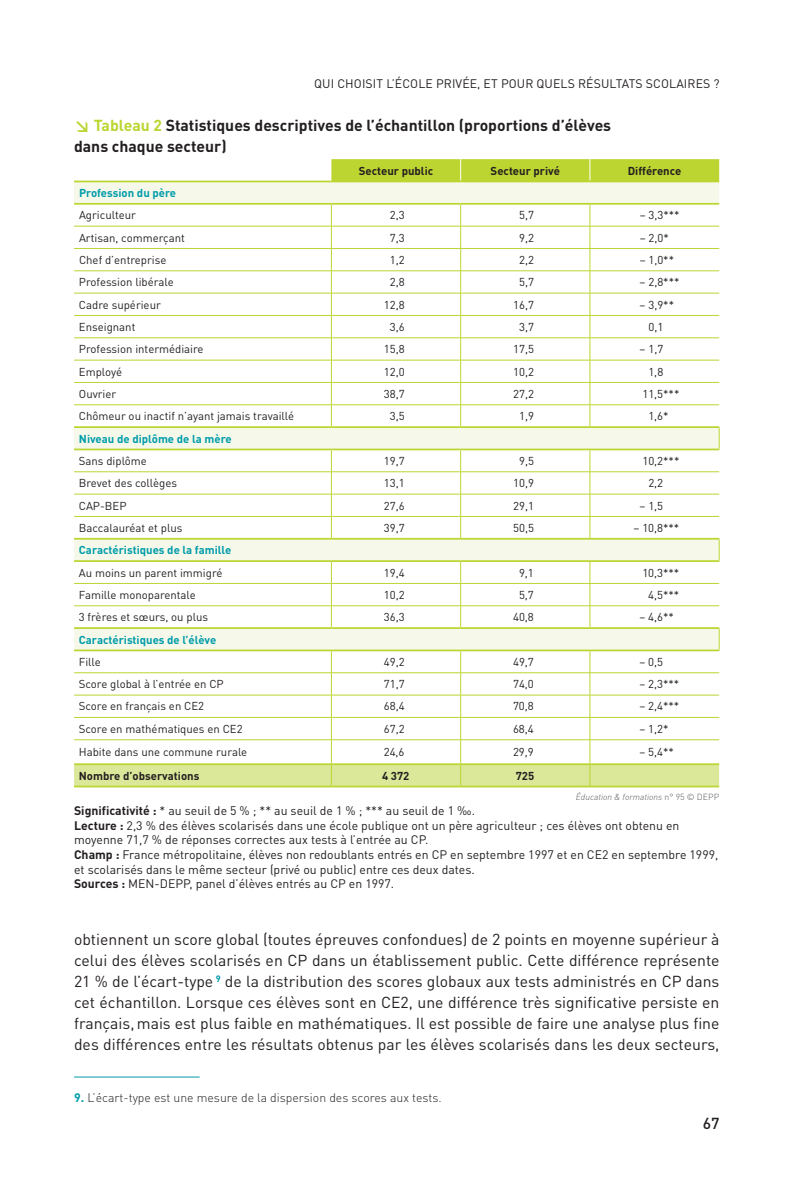
<style>
.page{position:relative;width:794px;height:1191px;background:#fff}
.page>*{position:absolute;margin:0;border:0;box-sizing:border-box;transform-origin:0 0}
.t1{font:15.75px/21px "DINOT";color:#231f20;text-align:justify}
.Titre{font:700 15.75px/21px "DINOT";color:#231f20}
.t2{font:500 15.75px "DINOT";color:#231f20}
.Titre-2{font:12.25px/14.7px "DINOT";color:#231f20}
.Texte{font:300 12.25px "DINOT";color:#231f20}
.Titre_courant__droit{font:12.25px "DINOT";letter-spacing:.01em;color:#231f20}
.Courant{font:11.38px "DINOT";color:#231f20}
.Courant-2{font:700 11.38px "DINOT";color:#009baa}
.Courant-3{font:700 11.38px "DINOT";color:#231f20}
.Titre-3{font:italic 300 8.75px "DINOT";color:#57585a}
.s1{color:#bcd531}
.s2{font-style:normal}
.s3{font-weight:700}
.s4{font-weight:700;color:#009baa}
</style>
<div class="page">
<hr style="left:74px;top:1076px;width:126px;height:1px;background:#009baa">
<svg style="left:74px;top:182px;width:645px;height:21px;fill:#f6f9e9"></svg>
<div style="left:331px;top:159px;width:388px;height:22px;background:#bcd531"></div>
<hr style="left:74px;top:181px;width:257px;height:1px;background:#bcd531">
<hr style="left:331px;top:181px;width:129px;height:1px;background:#bcd531">
<hr style="left:460px;top:181px;width:130px;height:1px;background:#bcd531">
<hr style="left:590px;top:181px;width:129px;height:1px;background:#bcd531">
<hr style="left:74px;top:203px;width:257px;height:2px;background:#bcd531">
<hr style="left:331px;top:203px;width:129px;height:2px;background:#bcd531">
<hr style="left:460px;top:203px;width:130px;height:2px;background:#bcd531">
<hr style="left:590px;top:203px;width:129px;height:2px;background:#bcd531">
<svg style="left:74px;top:205px;width:646px;height:581px"></svg>
<hr style="left:74px;top:649px;width:257px;height:2px;background:#bcd531">
<hr style="left:331px;top:649px;width:129px;height:2px;background:#bcd531">
<hr style="left:460px;top:649px;width:130px;height:2px;background:#bcd531">
<hr style="left:590px;top:649px;width:129px;height:2px;background:#bcd531">
<hr style="left:74px;top:785px;width:257px;height:2px;background:#bcd531">
<hr style="left:331px;top:785px;width:129px;height:2px;background:#bcd531">
<hr style="left:460px;top:785px;width:130px;height:2px;background:#bcd531">
<hr style="left:590px;top:785px;width:129px;height:2px;background:#bcd531">
<hr style="left:74px;top:763px;width:257px;height:2px;background:#bcd531">
<hr style="left:331px;top:763px;width:129px;height:2px;background:#bcd531">
<hr style="left:460px;top:763px;width:130px;height:2px;background:#bcd531">
<hr style="left:590px;top:763px;width:129px;height:2px;background:#bcd531">
<p class="Titre_courant__droit" style="left:314px;top:75px;width:407px">QUI CHOISIT L’ÉCOLE PRIVÉE, ET POUR QUELS RÉSULTATS SCOLAIRES ?</p>
<p class="Titre" style="left:74px;top:114px;width:538px"><span class="s1">↘ Tableau 2</span> Statistiques descriptives de l’échantillon (proportions d’élèves dans chaque secteur)</p>
<p class="Courant-3" style="left:359px;top:163px;width:76px">Secteur public</p>
<p class="Courant-3" style="left:490px;top:163px;width:71px">Secteur privé</p>
<p class="Courant-3" style="left:628px;top:163px;width:55px">Différence</p>
<p class="Courant-2" style="left:79px;top:185px;width:99px">Profession du père</p>
<p class="Courant" style="left:79px;top:208px;width:59px">Agriculteur</p>
<p class="Courant" style="left:390px;top:208px;width:16px">2,3</p>
<p class="Courant" style="left:519px;top:208px;width:16px">5,7</p>
<p class="Courant" style="left:639px;top:208px;width:41px">– 3,3***</p>
<p class="Courant" style="left:79px;top:230px;width:107px">Artisan, commerçant</p>
<p class="Courant" style="left:390px;top:230px;width:16px">7,3</p>
<p class="Courant" style="left:519px;top:230px;width:16px">9,2</p>
<p class="Courant" style="left:639px;top:230px;width:31px">– 2,0*</p>
<p class="Courant" style="left:79px;top:253px;width:89px">Chef d’entreprise</p>
<p class="Courant" style="left:390px;top:253px;width:16px">1,2</p>
<p class="Courant" style="left:519px;top:253px;width:16px">2,2</p>
<p class="Courant" style="left:639px;top:253px;width:36px">– 1,0**</p>
<p class="Courant" style="left:79px;top:275px;width:96px">Profession libérale</p>
<p class="Courant" style="left:390px;top:275px;width:16px">2,8</p>
<p class="Courant" style="left:519px;top:275px;width:16px">5,7</p>
<p class="Courant" style="left:639px;top:275px;width:41px">– 2,8***</p>
<p class="Courant" style="left:79px;top:297px;width:83px">Cadre supérieur</p>
<p class="Courant" style="left:384px;top:297px;width:22px">12,8</p>
<p class="Courant" style="left:513px;top:297px;width:22px">16,7</p>
<p class="Courant" style="left:639px;top:297px;width:36px">– 3,9**</p>
<p class="Courant" style="left:79px;top:320px;width:58px">Enseignant</p>
<p class="Courant" style="left:390px;top:320px;width:16px">3,6</p>
<p class="Courant" style="left:519px;top:320px;width:16px">3,7</p>
<p class="Courant" style="left:648px;top:320px;width:16px">0,1</p>
<p class="Courant" style="left:79px;top:342px;width:126px">Profession intermédiaire</p>
<p class="Courant" style="left:384px;top:342px;width:22px">15,8</p>
<p class="Courant" style="left:513px;top:342px;width:22px">17,5</p>
<p class="Courant" style="left:639px;top:342px;width:25px">– 1,7</p>
<p class="Courant" style="left:79px;top:364px;width:45px">Employé</p>
<p class="Courant" style="left:384px;top:364px;width:22px">12,0</p>
<p class="Courant" style="left:513px;top:364px;width:22px">10,2</p>
<p class="Courant" style="left:648px;top:364px;width:16px">1,8</p>
<p class="Courant" style="left:79px;top:387px;width:39px">Ouvrier</p>
<p class="Courant" style="left:384px;top:387px;width:22px">38,7</p>
<p class="Courant" style="left:513px;top:387px;width:22px">27,2</p>
<p class="Courant" style="left:642px;top:387px;width:38px">11,5***</p>
<p class="Courant" style="left:79px;top:409px;width:217px">Chômeur ou inactif n’ayant jamais travaillé</p>
<p class="Courant" style="left:390px;top:409px;width:16px">3,5</p>
<p class="Courant" style="left:519px;top:409px;width:16px">1,9</p>
<p class="Courant" style="left:648px;top:409px;width:22px">1,6*</p>
<p class="Courant-2" style="left:79px;top:431px;width:154px">Niveau de diplôme de la mère</p>
<p class="Courant" style="left:79px;top:454px;width:70px">Sans diplôme</p>
<p class="Courant" style="left:384px;top:454px;width:22px">19,7</p>
<p class="Courant" style="left:519px;top:454px;width:16px">9,5</p>
<p class="Courant" style="left:642px;top:454px;width:38px">10,2***</p>
<p class="Courant" style="left:79px;top:476px;width:100px">Brevet des collèges</p>
<p class="Courant" style="left:384px;top:476px;width:22px">13,1</p>
<p class="Courant" style="left:513px;top:476px;width:22px">10,9</p>
<p class="Courant" style="left:648px;top:476px;width:16px">2,2</p>
<p class="Courant" style="left:79px;top:498px;width:49px">CAP-BEP</p>
<p class="Courant" style="left:384px;top:498px;width:22px">27,6</p>
<p class="Courant" style="left:513px;top:498px;width:22px">29,1</p>
<p class="Courant" style="left:639px;top:498px;width:25px">– 1,5</p>
<p class="Courant" style="left:79px;top:520px;width:105px">Baccalauréat et plus</p>
<p class="Courant" style="left:384px;top:520px;width:22px">39,7</p>
<p class="Courant" style="left:513px;top:520px;width:22px">50,5</p>
<p class="Courant" style="left:633px;top:520px;width:47px">– 10,8***</p>
<p class="Courant-2" style="left:79px;top:542px;width:154px">Caractéristiques de la famille</p>
<p class="Courant" style="left:79px;top:565px;width:145px">Au moins un parent immigré</p>
<p class="Courant" style="left:384px;top:565px;width:22px">19,4</p>
<p class="Courant" style="left:519px;top:565px;width:16px">9,1</p>
<p class="Courant" style="left:642px;top:565px;width:38px">10,3***</p>
<p class="Courant" style="left:79px;top:587px;width:119px">Famille monoparentale</p>
<p class="Courant" style="left:384px;top:587px;width:22px">10,2</p>
<p class="Courant" style="left:519px;top:587px;width:16px">5,7</p>
<p class="Courant" style="left:648px;top:587px;width:33px">4,5***</p>
<p class="Courant" style="left:79px;top:610px;width:131px">3 frères et sœurs, ou plus</p>
<p class="Courant" style="left:384px;top:610px;width:22px">36,3</p>
<p class="Courant" style="left:513px;top:610px;width:22px">40,8</p>
<p class="Courant" style="left:639px;top:610px;width:36px">– 4,6**</p>
<p class="Courant-2" style="left:79px;top:632px;width:139px">Caractéristiques de l’élève</p>
<p class="Courant" style="left:79px;top:654px;width:24px">Fille</p>
<p class="Courant" style="left:384px;top:654px;width:22px">49,2</p>
<p class="Courant" style="left:513px;top:654px;width:22px">49,7</p>
<p class="Courant" style="left:639px;top:654px;width:25px">– 0,5</p>
<p class="Courant" style="left:79px;top:677px;width:146px">Score global à l’entrée en CP</p>
<p class="Courant" style="left:384px;top:677px;width:22px">71,7</p>
<p class="Courant" style="left:513px;top:677px;width:22px">74,0</p>
<p class="Courant" style="left:639px;top:677px;width:41px">– 2,3***</p>
<p class="Courant" style="left:79px;top:699px;width:127px">Score en français en CE2</p>
<p class="Courant" style="left:384px;top:699px;width:22px">68,4</p>
<p class="Courant" style="left:513px;top:699px;width:22px">70,8</p>
<p class="Courant" style="left:639px;top:699px;width:41px">– 2,4***</p>
<p class="Courant" style="left:79px;top:721px;width:165px">Score en mathématiques en CE2</p>
<p class="Courant" style="left:384px;top:721px;width:22px">67,2</p>
<p class="Courant" style="left:513px;top:721px;width:22px">68,4</p>
<p class="Courant" style="left:639px;top:721px;width:31px">– 1,2*</p>
<p class="Courant" style="left:79px;top:745px;width:170px">Habite dans une commune rurale</p>
<p class="Courant" style="left:384px;top:745px;width:22px">24,6</p>
<p class="Courant" style="left:513px;top:745px;width:22px">29,9</p>
<p class="Courant" style="left:639px;top:745px;width:36px">– 5,4**</p>
<p class="Courant-3" style="left:79px;top:768px;width:122px">Nombre d’observations</p>
<p class="Courant-3" style="left:382px;top:768px;width:29px">4 372</p>
<p class="Courant-3" style="left:516px;top:768px;width:20px">725</p>
<p class="Titre-3" style="left:576px;top:791px;width:145px">Éducation &amp; formations <span class="s2">n° 95 © DEPP</span></p>
<p class="Titre-2" style="left:74px;top:803px;width:402px"><span class="s3">Significativité :</span> * au seuil de 5 % ; ** au seuil de 1 % ; *** au seuil de 1 ‰.</p>
<p class="Titre-2" style="left:74px;top:817px;width:607px"><span class="s3">Lecture :</span> 2,3 % des élèves scolarisés dans une école publique ont un père agriculteur ; ces élèves ont obtenu en moyenne 71,7 % de réponses correctes aux tests à l’entrée au CP.</p>
<p class="Titre-2" style="left:74px;top:847px;width:646px"><span class="s3">Champ :</span> France métropolitaine, élèves non redoublants entrés en CP en septembre 1997 et en CE2 en septembre 1999, et scolarisés dans le même secteur (privé ou public) entre ces deux dates.</p>
<p class="Titre-2" style="left:74px;top:876px;width:322px"><span class="s3">Sources :</span> MEN-DEPP, panel d’élèves entrés au CP en 1997.</p>
<p class="t1" style="left:74px;top:928px;width:647px">obtiennent un score global (toutes épreuves confondues) de 2 points en moyenne supérieur à celui des élèves scolarisés en CP dans un établissement public. Cette différence représente 21 % de l’écart-type <sup>9</sup> de la distribution des scores globaux aux tests administrés en CP dans cet échantillon. Lorsque ces élèves sont en CE2, une différence très significative persiste en français, mais est plus faible en mathématiques. Il est possible de faire une analyse plus fine des différences entre les résultats obtenus par les élèves scolarisés dans les deux secteurs,</p>
<p class="Texte" style="left:74px;top:1089px;width:369px"><span class="s4">9.</span> L’écart-type est une mesure de la dispersion des scores aux tests.</p>
<p class="t2" style="left:703px;top:1112px;width:18px">67</p>
</div>
